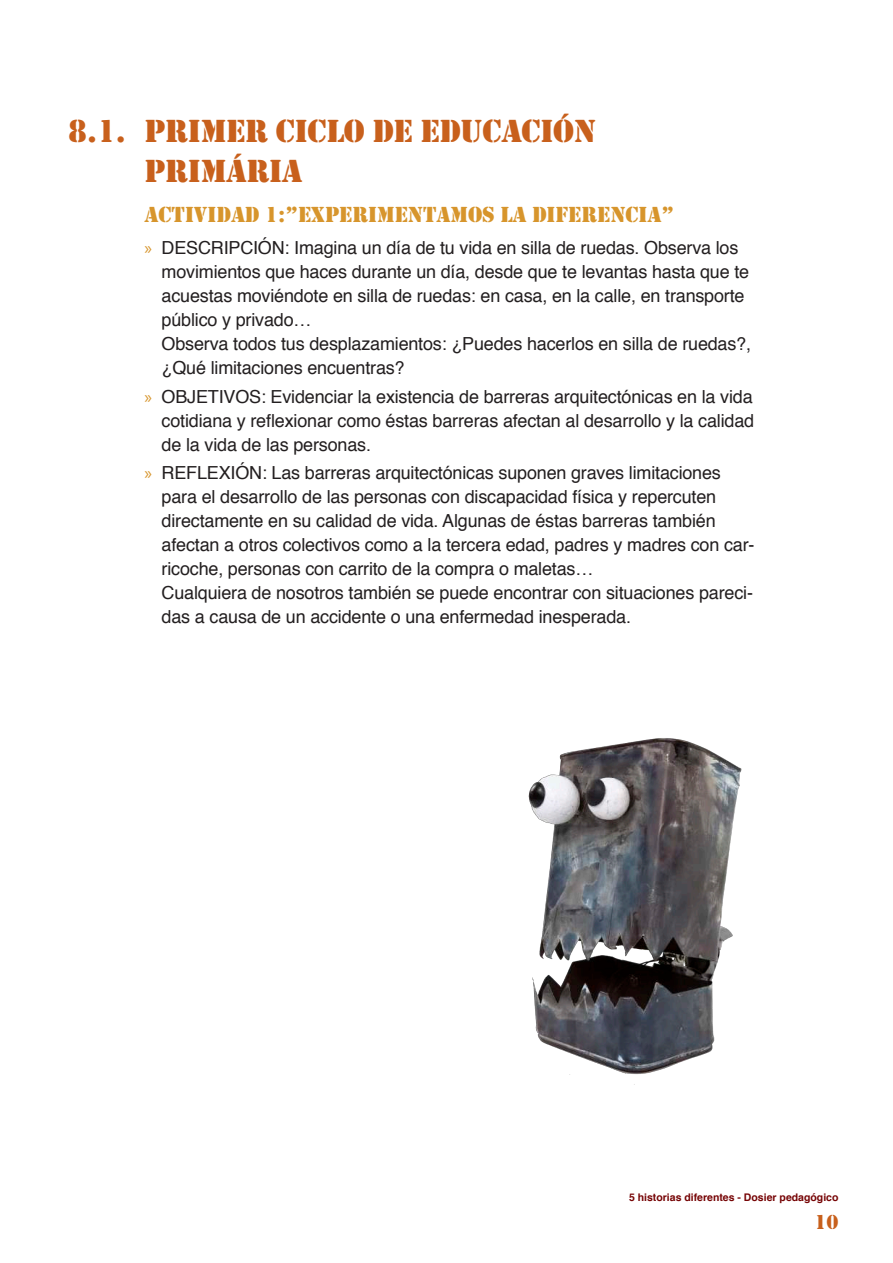
<style>
.page{position:relative;width:893px;height:1263px;background:#fff}
.page>*{position:absolute;margin:0;border:0;box-sizing:border-box;transform-origin:0 0}
.t1{font:33px/39.6px "Stencil";letter-spacing:-.01em;color:#c8601c}
.t2{font:22.5px "Stencil";color:#d7952c}
.t3{font:21px "Stencil";color:#c8601c}
.t4{font:18px/24px "Helvetica";letter-spacing:-.01em;color:#231f20}
.t5{font:700 10.5px "Helvetica";color:#760405}
.s1{font-family:"Myriad Pro";color:#d7952c}
</style>
<div class="page">
<img style="left:528px;top:738px;width:214px;height:347px">
<h1 class="t1" style="left:145px;top:112px;width:453px;text-indent:-77px">8.1. PRIMER CICLO DE EDUCACIÓN<br>PRIMÁRIA</h1>
<p class="t2" style="left:145px;top:201px;width:14px">ACTI</p>
<p class="t2" style="left:194px;top:201px;width:28px">VIDAD</p>
<p class="t2" style="left:265px;top:201px;width:145px">1:”EXPERIMENTA</p>
<p class="t2" style="left:450px;top:201px;width:96px">MOSLADIFERENCIA</p>
<p class="t2" style="left:661px;top:201px;width:14px">”</p>
<p class="t4" style="left:162px;top:236px;width:591px;text-indent:-17px"><span class="s1">»</span> DESCRIPCIÓN: Imagina un día de tu vida en silla de ruedas. Observa los movimientos que haces durante un día, desde que te levantas hasta que te acuestas moviéndote en silla de ruedas: en casa, en la calle, en transporte público y privado…<br>Observa todos tus desplazamientos: ¿Puedes hacerlos en silla de ruedas?, ¿Qué limitaciones encuentras?</p>
<p class="t4" style="left:162px;top:385px;width:594px;text-align:justify;text-indent:-17px"><span class="s1">»</span> OBJETIVOS: Evidenciar la existencia de barreras arquitectónicas en la vida cotidiana y reflexionar como éstas barreras afectan al desarrollo y la calidad de la vida de las personas.</p>
<p class="t4" style="left:162px;top:461px;width:594px;text-indent:-17px"><span class="s1">»</span> REFLEXIÓN: Las barreras arquitectónicas suponen graves limitaciones para el desarrollo de las personas con discapacidad física y repercuten directamente en su calidad de vida. Algunas de éstas barreras también afectan a otros colectivos como a la tercera edad, padres y madres con car&shy;ricoche, personas con carrito de la compra o maletas…<br>Cualquiera de nosotros también se puede encontrar con situaciones pareci&shy;das a causa de un accidente o una enfermedad inesperada.</p>
<p class="t5" style="left:629px;top:1188px;width:211px">5 historias diferentes - Dosier pedagógico</p>
<p class="t3" style="left:814px;top:1210px;width:26px">10</p>
</div>
